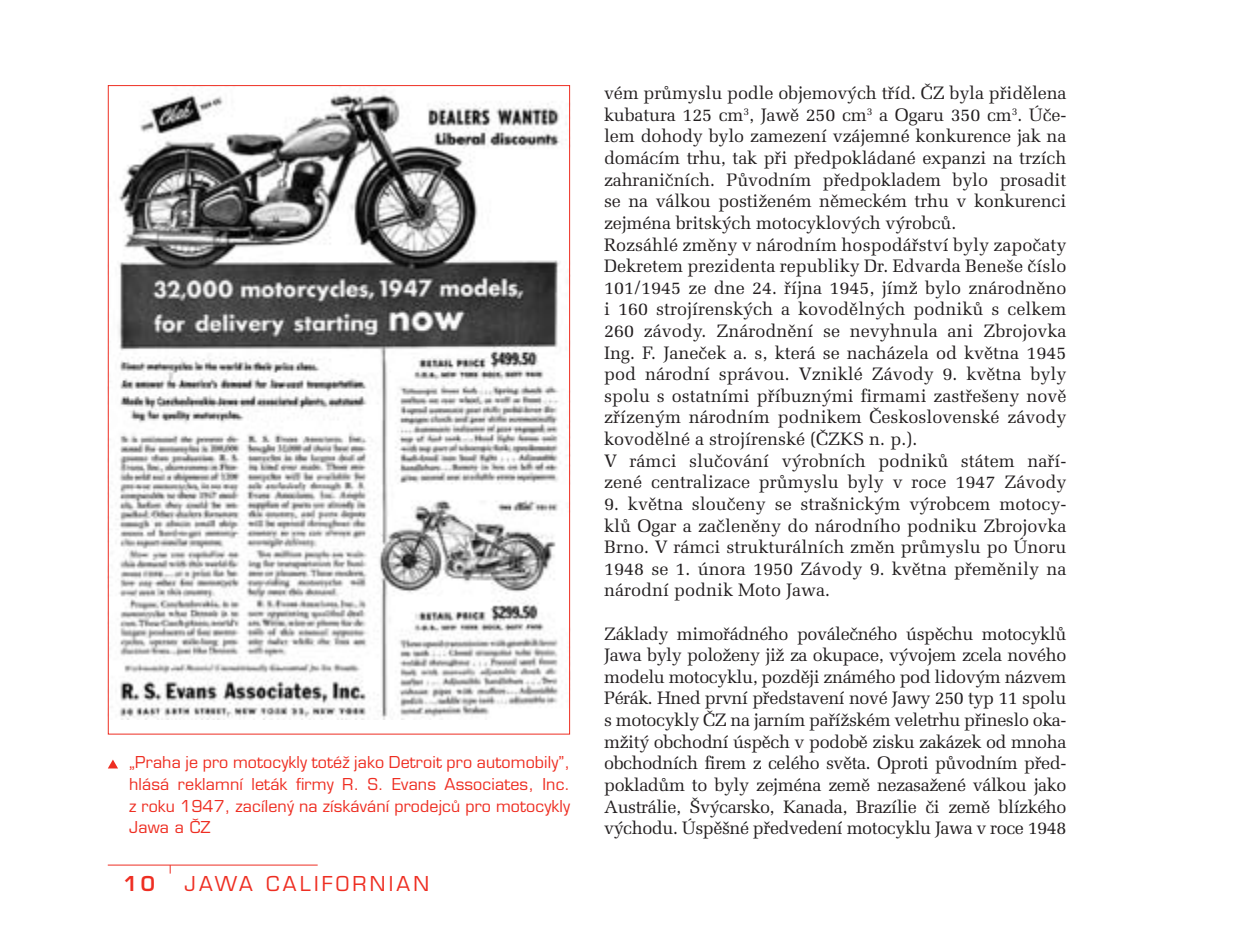
<style>
.page{position:relative;width:1248px;height:936px;background:#fff}
.page>*{position:absolute;margin:0;border:0;box-sizing:border-box;transform-origin:0 0}
.t1{font:20px "Eurostile CE";letter-spacing:.16em;color:#ee2e22}
.t2{font:600 20px "Eurostile CE";color:#ee2e22}
.t3{font:18px/21.6px "Melior CE";color:#231f20;text-align:justify}
.t4{font:16px/21.6px "Eurostile CE";letter-spacing:.01em;color:#ee2e22;text-align:justify}
</style>
<div class="page">
<hr style="left:108px;top:864px;width:209px;height:1px;background:#ee2e22">
<img style="left:116px;top:94px;width:444px;height:626px">
<svg style="left:108px;top:759px;width:10px;height:9px"></svg>
<p class="t4" style="left:129px;top:752px;width:442px">„Praha je pro motocykly totéž jako Detroit pro automobily”, hlásá reklamní leták firmy R. S. Evans Associates, Inc. z roku 1947, zacílený na získávání prodejců pro motocykly Jawa a ČZ</p>
<p class="t2" style="left:123px;top:871px;width:33px">10</p>
<p class="t1" style="left:185px;top:872px;width:246px">JAWA CALIFORNIAN</p>
<p class="t3" style="left:604px;top:83px;width:464px;text-align:left">vém průmyslu podle objemových tříd. ČZ byla přidělena kubatura 125 cm<sup>3</sup>, Jawě 250 cm<sup>3</sup> a Ogaru 350 cm<sup>3</sup>. Úče&shy;lem dohody bylo zamezení vzájemné konkurence jak na domácím trhu, tak při předpokládané expanzi na trzích zahraničních. Původním předpokladem bylo prosadit se na válkou postiženém německém trhu v konkurenci zejména britských motocyklových výrobců.<br>Rozsáhlé změny v národním hospodářství byly započaty Dekretem prezidenta republiky Dr. Edvarda Beneše číslo 101/1945 ze dne 24. října 1945, jímž bylo znárodněno i 160 strojírenských a kovodělných podniků s celkem 260 závody. Znárodnění se nevyhnula ani Zbrojovka Ing. F. Janeček a. s, která se nacházela od května 1945 pod národní správou. Vzniklé Závody 9. května byly spolu s ostatními příbuznými firmami zastřešeny nově zřízeným národním podnikem Československé závody kovodělné a strojírenské (ČZKS n. p.).<br>V rámci slučování výrobních podniků státem naří&shy;zené centralizace průmyslu byly v roce 1947 Závody</p>
<p class="t3" style="left:604px;top:493px;width:464px">9. května sloučeny se strašnickým výrobcem motocy&shy;klů Ogar a začleněny do národního podniku Zbrojovka Brno. V rámci strukturálních změn průmyslu po Únoru 1948 se 1. února 1950 Závody 9. května přeměnily na národní podnik Moto Jawa.</p>
<p class="t3" style="left:604px;top:623px;width:464px">Základy mimořádného poválečného úspěchu motocyklů Jawa byly položeny již za okupace, vývojem zcela nového modelu motocyklu, později známého pod lidovým názvem Pérák. Hned první představení nové Jawy 250 typ 11 spolu s motocykly ČZ na jarním pařížském veletrhu přineslo oka&shy;mžitý obchodní úspěch v podobě zisku zakázek od mnoha obchodních firem z celého světa. Oproti původním před&shy;pokladům to byly zejména země nezasažené válkou jako Austrálie, Švýcarsko, Kanada, Brazílie či země blízkého východu. Úspěšné předvedení motocyklu Jawa v roce 1948</p>
</div>
